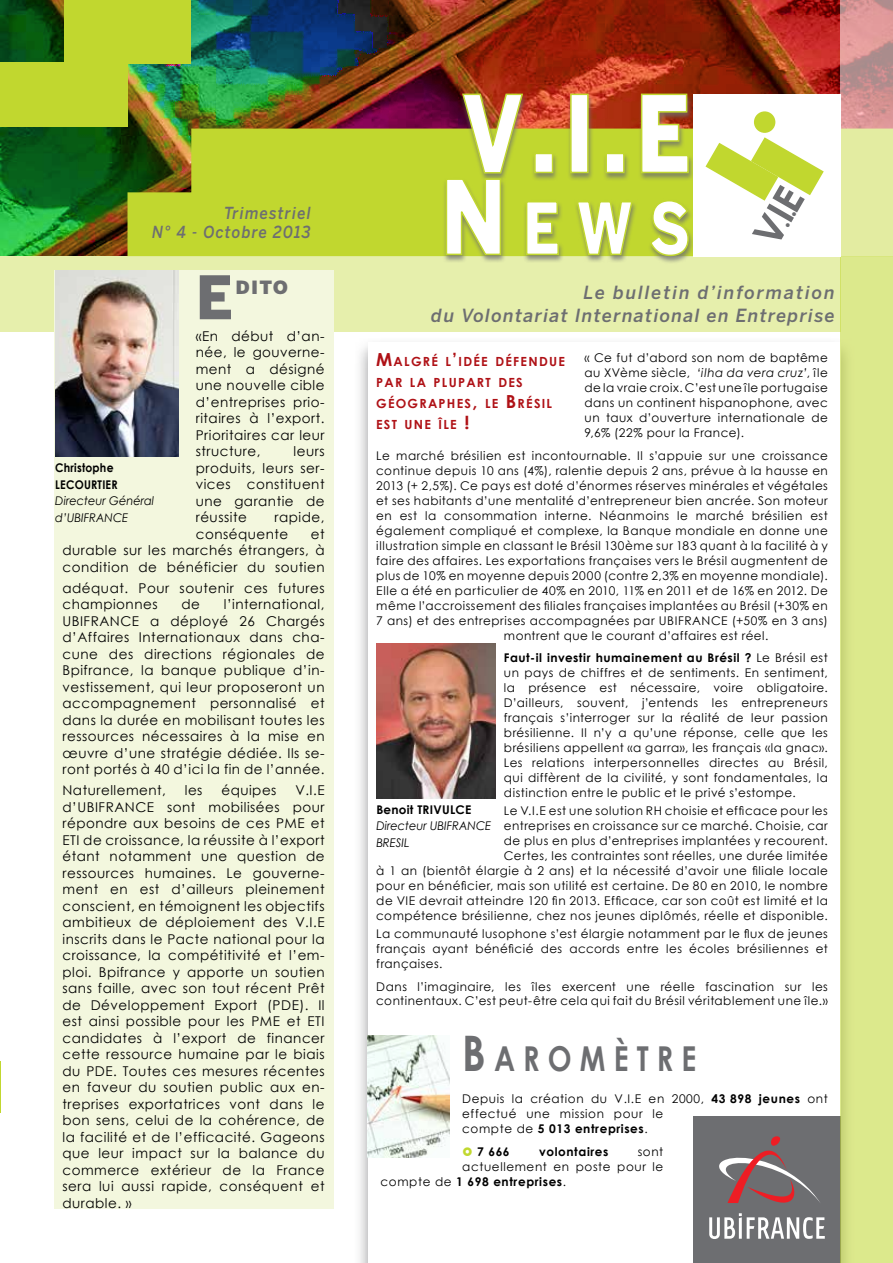
<style>
.page{position:relative;width:893px;height:1263px;background:#fff}
.page>*{position:absolute;margin:0;border:0;box-sizing:border-box;transform-origin:0 0}
.t1{font:59.4px "Benton Sans Black SC";color:#6d6e71;scale:.96 1}
.t2{font:700 39.45px "Century Gothic";color:#6d6e71}
.t3{font:700 34.35px "Century Gothic";letter-spacing:.285em;color:#6d6e71;scale:.83 1}
.t4{font:22.65px "Benton Sans Black SC";color:#6d6e71;scale:.96 1}
.t5{font:italic 500 18px/22.5px "Benton Sans";letter-spacing:.07em;color:#6d6e71;text-align:right}
.t6{font:italic 500 16.5px/19.8px "Benton Sans";letter-spacing:.08em;color:#6d6e71;text-align:right;scale:.9 1}
.t7{font:13.5px/16.5px "Century Gothic";letter-spacing:.035em;color:#000;text-align:justify}
.t8{font:700 12.6px/21px "Century Gothic";letter-spacing:.1em;color:#af1116}
.t9{font:12px/15px "Century Gothic";letter-spacing:.04em;color:#000;text-align:justify}
.t10{font:italic 12px/16.5px "Century Gothic";color:#000;scale:.95 1}
.t11{font:700 12px "Century Gothic";letter-spacing:.05em;color:#000}
.t12{font:700 12px/16.5px "Century Gothic";letter-spacing:.02em;color:#000;scale:.9 1}
.t13{font:700 12px "Century Gothic";letter-spacing:.02em;color:#000}
.s1{font-size:25.35px}
.s2{font-size:18px}
.s3{font-style:italic}
.s4{font-weight:700}
.s5{font-size:49.05px}
.s6{font-weight:400}
</style>
<div class="page">
<div style="left:0;top:256px;width:841px;height:76px;background:#e6efac"></div>
<div style="left:54px;top:270px;width:279px;height:939px;background:#f3f7de"></div>
<div style="left:353px;top:336px;width:502px;height:927px;background:#6d6e71;opacity:.69"></div>
<div style="left:368px;top:342px;width:473px;height:921px;background:#fff"></div>
<div style="left:693px;top:1116px;width:148px;height:147px;background:#6d6e71"></div>
<svg style="left:709px;top:1136px;width:116px;height:103px"></svg>
<img style="left:368px;top:1035px;width:81px;height:123px">
<img style="left:55px;top:270px;width:124px;height:186px">
<div style="left:841px;top:256px;width:52px;height:1007px;background:linear-gradient(to right,#d6e286,#deec8e)"></div>
<img style="left:1px;top:0;width:840px;height:255px">
<svg style="left:128px;top:129px;width:314px;height:127px;background:#b5c92c"></svg>
<div style="left:442px;top:93px;width:252px;height:172px;background:#6d6e71;opacity:.75"></div>
<div style="left:0;top:63px;width:128px;height:64px;background:#c1d72f"></div>
<div style="left:64px;top:0;width:126px;height:63px;background:#c1d72f"></div>
<div style="left:693px;top:94px;width:148px;height:162px;background:#fff"></div>
<div style="left:754px;top:111px;width:21px;height:22px;background:#c1d72f;border-radius:50%"></div>
<svg style="left:705px;top:137px;width:119px;height:64px"></svg>
<svg style="left:445px;top:93px;width:251px;height:168px"></svg>
<svg style="left:841px;top:0;width:52px;height:256px;background:#d9c09a"></svg>
<img style="left:376px;top:643px;width:119px;height:155px">
<h3 class="t6" style="left:152px;top:202px;width:178px">Trimestriel<br>N° 4 - Octobre 2013</h3>
<h1 class="t1" style="left:196px;top:262px;width:40px">E</h1>
<h3 class="t4" style="left:236px;top:272px;width:56px">dito</h3>
<p class="t7" style="left:196px;top:327px;width:130px">«En début d’an&shy;née, le gouverne&shy;ment a désigné une nouvelle cible d’entreprises prio&shy;ritaires à l’export.<br>Prioritaires car leur structure,</p>
<p class="t7" style="left:196px;top:443px;width:130px;text-indent:98px">leurs produits, leurs ser&shy;vices constituent une garantie de réussite</p>
<p class="t12" style="left:55px;top:459px;width:71px">Christophe<br>LECOURTIER</p>
<p class="t10" style="left:55px;top:492px;width:106px">Directeur Général d’UBIFRANCE</p>
<p class="t7" style="left:196px;top:509px;width:130px;text-indent:79px">rapide, conséquente</p>
<p class="t7" style="left:63px;top:525px;width:264px;text-indent:248px">et durable sur les marchés étrangers, à condition de bénéficier du soutien</p>
<p class="t7" style="left:63px;top:579px;width:264px">adéquat. Pour soutenir ces futures championnes</p>
<p class="t7" style="left:63px;top:596px;width:264px;text-indent:161px">l’international, UBIFRANCE a déployé 26 Chargés d’Affaires Internationaux dans cha&shy;cune des directions régionales de Bpifrance, la banque publique d’in&shy;vestissement, qui leur proposeront un accompagnement personnalisé et dans la durée en mobilisant toutes les ressources nécessaires à la mise en œuvre d’une stratégie dédiée. Ils se&shy;ront portés à 40 d’ici la fin de l’année.</p>
<p class="t7" style="left:63px;top:782px;width:105px">Naturellement,</p>
<p class="t7" style="left:185px;top:782px;width:19px">les</p>
<p class="t7" style="left:221px;top:782px;width:57px">équipes</p>
<p class="t7" style="left:181px;top:596px;width:20px">de</p>
<p class="t7" style="left:63px;top:782px;width:264px;text-indent:233px">V.I.E d’UBIFRANCE sont mobilisées pour répondre aux besoins de ces PME et ETI de croissance, la réussite à l’export étant notamment une question de ressources humaines. Le gouverne&shy;ment en est d’ailleurs pleinement conscient, en témoignent les objectifs ambitieux de déploiement des V.I.E inscrits dans le Pacte national pour la croissance, la compétitivité et l’em&shy;ploi. Bpifrance y apporte un soutien sans faille, avec son tout récent Prêt de Développement Export (PDE). Il est ainsi possible pour les PME et ETI candidates à l’export de financer cette ressource humaine par le biais du PDE. Toutes ces mesures récentes en faveur du soutien public aux en&shy;treprises exportatrices vont dans le bon sens, celui de la cohérence, de la facilité et de l’efficacité. Gageons que leur impact sur la balance du commerce extérieur de la France sera lui aussi rapide, conséquent et durable. »</p>
<h2 class="t2" style="left:737px;top:227px;width:61px;rotate:-60deg">VI<span class="s1">.</span>E<span class="s1">.</span></h2>
<h3 class="t5" style="left:431px;top:281px;width:405px">Le bulletin d’information<br>du Volontariat International en Entreprise</h3>
<p class="t8" style="left:376px;top:351px;width:190px"><span class="s2">M</span>ALGRÉ L<span class="s2">’</span>IDÉE DÉFENDUE<br>PAR LA PLUPART DES<br>GÉOGRAPHES<span class="s2">,</span> LE <span class="s2">B</span>RÉSIL<br>EST UNE ÎLE <span class="s2">!</span></p>
<p class="t9" style="left:585px;top:350px;width:245px">« Ce fut d’abord son nom de baptême au XVème siècle, <span class="s3">‘ilha da vera cruz’</span>, île de la vraie croix. C’est une île portugaise dans un continent hispanophone, avec un taux d’ouverture internationale de 9,6% (22% pour la France).</p>
<p class="t9" style="left:376px;top:448px;width:453px">Le marché brésilien est incontournable. Il s’appuie sur une croissance</p>
<p class="t9" style="left:376px;top:463px;width:453px">continue depuis 10 ans (4%), ralentie depuis 2 ans, prévue à la hausse en</p>
<p class="t9" style="left:376px;top:478px;width:453px">2013 (+ 2,5%). Ce pays est doté d’énormes réserves minérales et végétales</p>
<p class="t9" style="left:376px;top:493px;width:453px">et ses habitants d’une mentalité d’entrepreneur bien ancrée. Son moteur</p>
<p class="t9" style="left:376px;top:508px;width:453px">en est la consommation interne. Néanmoins le marché brésilien est</p>
<p class="t9" style="left:376px;top:523px;width:453px">également compliqué et complexe, la Banque mondiale en donne une</p>
<p class="t9" style="left:376px;top:538px;width:453px">illustration simple en classant le Brésil 130ème sur 183 quant à la facilité à y</p>
<p class="t9" style="left:376px;top:553px;width:453px">faire des affaires. Les exportations françaises vers le Brésil augmentent de</p>
<p class="t9" style="left:376px;top:568px;width:453px">plus de 10% en moyenne depuis 2000 (contre 2,3% en moyenne mondiale).</p>
<p class="t9" style="left:376px;top:583px;width:453px">Elle a été en particulier de 40% en 2010, 11% en 2011 et de 16% en 2012. De</p>
<p class="t9" style="left:376px;top:598px;width:453px">même l’accroissement des filiales françaises implantées au Brésil (+30% en</p>
<p class="t9" style="left:376px;top:613px;width:453px">7 ans) et des entreprises accompagnées par UBIFRANCE (+50% en 3 ans)</p>
<p class="t9" style="left:504px;top:628px;width:266px">montrent que le courant d’affaires est réel.</p>
<p class="t9" style="left:504px;top:650px;width:326px"><span class="s4">Faut-il investir humainement au Brésil ?</span> Le Brésil est un pays de chiffres et de sentiments. En sentiment, la présence est nécessaire, voire obligatoire.<br>D’ailleurs, souvent, j’entends les entrepreneurs français s’interroger sur la réalité de leur passion brésilienne. Il n’y a qu’une réponse, celle que les brésiliens appellent «a garra», les français «la gnac».<br>Les relations interpersonnelles directes au Brésil, qui diffèrent de la civilité, y sont fondamentales, la distinction entre le public et le privé s’estompe.</p>
<p class="t9" style="left:376px;top:803px;width:453px;text-align:right">Le V.I.E est une solution RH choisie et efficace pour les<br>entreprises en croissance sur ce marché. Choisie, car<br>de plus en plus d’entreprises implantées y recourent.<br>Certes, les contraintes sont réelles, une durée limitée<br>à 1 an (bientôt élargie à 2 ans) et la nécessité d’avoir une filiale locale pour en bénéficier, mais son utilité est certaine. De 80 en 2010, le nombre de VIE devrait atteindre 120 fin 2013. Efficace, car son coût est limité et la compétence brésilienne, chez nos jeunes diplômés, réelle et disponible.</p>
<p class="t9" style="left:376px;top:926px;width:453px">La communauté lusophone s’est élargie notamment par le flux de jeunes français ayant bénéficié des accords entre les écoles brésiliennes et françaises.</p>
<p class="t9" style="left:376px;top:979px;width:453px;line-height:14.4px">Dans l’imaginaire, les îles exercent une réelle fascination sur les continentaux. C’est peut-être cela qui fait du Brésil véritablement une île.»</p>
<p class="t13" style="left:376px;top:800px;width:97px">Benoit TRIVULCE</p>
<p class="t10" style="left:376px;top:818px;width:123px">Directeur UBIFRANCE<br>BRESIL</p>
<h3 class="t3" style="left:462px;top:1032px;width:284px"><span class="s5">B</span>AROMÈTRE</h3>
<p class="t9" style="left:462px;top:1091px;width:367px;text-align:left">Depuis la création du V.I.E en 2000, <span class="s4">43 898 jeunes</span> ont effectué une mission pour le<br>compte de <span class="s4">5 013 entreprises</span>.</p>
<p class="t13" style="left:477px;top:1142px;width:34px">7 666</p>
<p class="t11" style="left:539px;top:1142px;width:71px">volontaires</p>
<p class="t9" style="left:638px;top:1144px;width:27px">sont</p>
<p class="t9" style="left:462px;top:1159px;width:203px">actuellement en poste pour le</p>
<p class="t11" style="left:381px;top:1172px;width:187px"><span class="s6">compte de</span> 1 698 entreprises<span class="s6">.</span></p>
</div>
